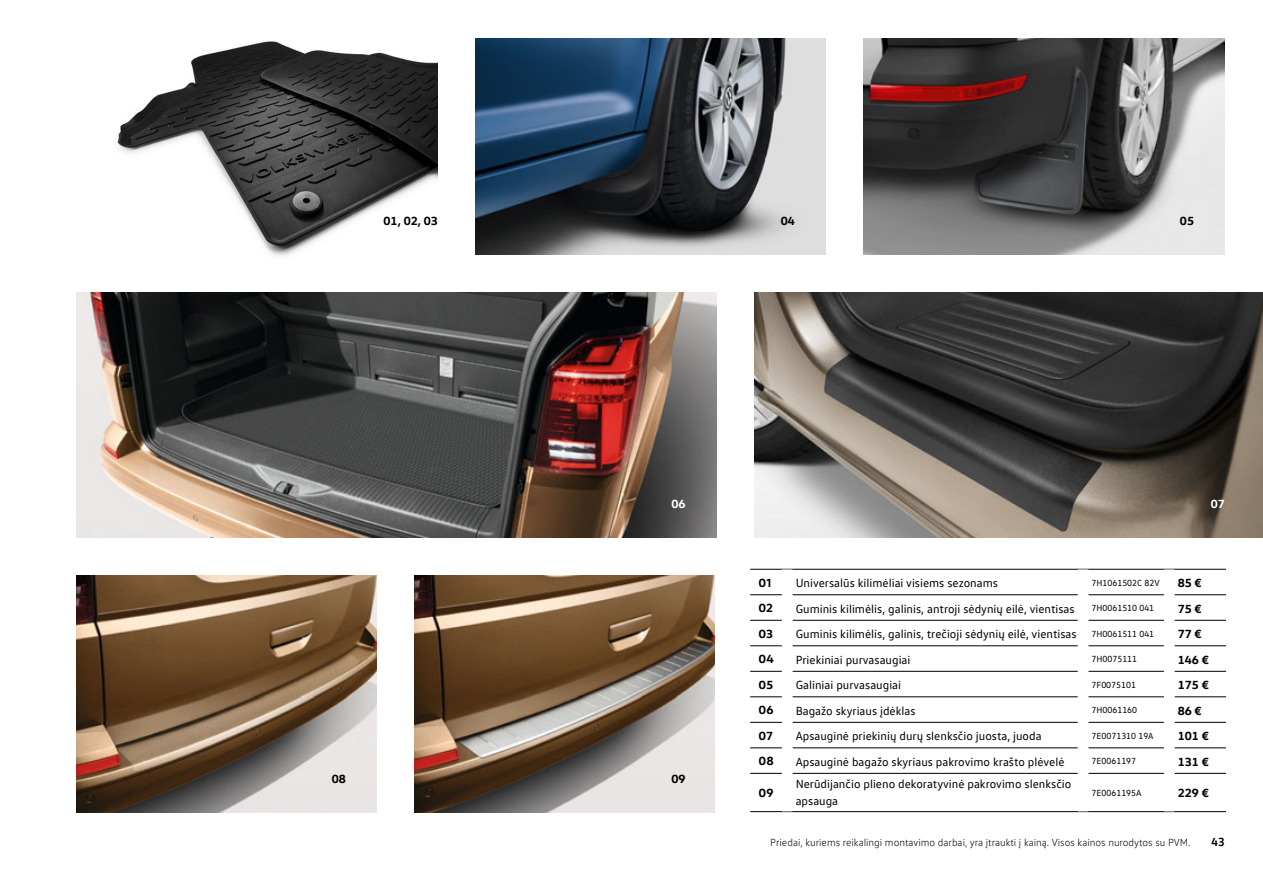
<style>
.page{position:relative;width:1263px;height:893px;background:#fff}
.page>*{position:absolute;margin:0;border:0;box-sizing:border-box;transform-origin:0 0}
.t1{font:12px/16.5px "VW Text";color:#000}
.t2{font:700 12px "VW Head";color:#000}
.t3{font:700 12px "VW Head";color:#fff}
.t4{font:700 12px "VW Text";color:#000}
.t5{font:300 10.5px "VW Text";color:#000}
.t6{font:9px "VW Text";color:#000}
.s1{font-size:9px}
</style>
<div class="page">
<img style="left:755px;top:292px;width:508px;height:245px">
<img style="left:77px;top:575px;width:300px;height:237px">
<img style="left:415px;top:575px;width:300px;height:237px">
<img style="left:77px;top:292px;width:639px;height:245px">
<img style="left:117px;top:41px;width:320px;height:215px">
<hr style="left:1169px;top:569px;width:57px;height:1px;background:#000">
<hr style="left:1174px;top:594px;width:52px;height:1px;background:#000">
<hr style="left:750px;top:620px;width:32px;height:1px;background:#000">
<hr style="left:1174px;top:620px;width:52px;height:1px;background:#000">
<hr style="left:792px;top:620px;width:286px;height:1px;background:#000">
<hr style="left:1088px;top:620px;width:76px;height:1px;background:#000">
<hr style="left:750px;top:645px;width:32px;height:1px;background:#000">
<hr style="left:792px;top:645px;width:286px;height:1px;background:#000">
<hr style="left:1088px;top:645px;width:76px;height:1px;background:#000">
<hr style="left:1174px;top:645px;width:52px;height:1px;background:#000">
<hr style="left:750px;top:671px;width:32px;height:1px;background:#000">
<hr style="left:792px;top:671px;width:286px;height:1px;background:#000">
<hr style="left:1088px;top:671px;width:76px;height:1px;background:#000">
<hr style="left:1174px;top:671px;width:52px;height:1px;background:#000">
<hr style="left:750px;top:697px;width:32px;height:1px;background:#000">
<hr style="left:792px;top:697px;width:286px;height:1px;background:#000">
<hr style="left:1088px;top:697px;width:76px;height:1px;background:#000">
<hr style="left:1174px;top:697px;width:52px;height:1px;background:#000">
<hr style="left:750px;top:722px;width:32px;height:1px;background:#000">
<hr style="left:792px;top:722px;width:286px;height:1px;background:#000">
<hr style="left:1088px;top:722px;width:76px;height:1px;background:#000">
<hr style="left:1174px;top:722px;width:52px;height:1px;background:#000">
<hr style="left:750px;top:748px;width:32px;height:1px;background:#000">
<hr style="left:792px;top:748px;width:286px;height:1px;background:#000">
<hr style="left:1088px;top:748px;width:76px;height:1px;background:#000">
<hr style="left:1174px;top:748px;width:52px;height:1px;background:#000">
<hr style="left:750px;top:773px;width:32px;height:1px;background:#000">
<hr style="left:792px;top:773px;width:286px;height:1px;background:#000">
<hr style="left:1088px;top:773px;width:76px;height:1px;background:#000">
<hr style="left:1174px;top:773px;width:52px;height:1px;background:#000">
<hr style="left:750px;top:811px;width:37px;height:1px;background:#000">
<hr style="left:787px;top:811px;width:296px;height:1px;background:#000">
<hr style="left:1083px;top:811px;width:86px;height:1px;background:#000">
<hr style="left:1169px;top:811px;width:57px;height:1px;background:#000">
<hr style="left:787px;top:569px;width:296px;height:1px;background:#000">
<hr style="left:1083px;top:569px;width:86px;height:1px;background:#000">
<hr style="left:792px;top:594px;width:286px;height:1px;background:#000">
<hr style="left:1088px;top:594px;width:76px;height:1px;background:#000">
<hr style="left:750px;top:569px;width:37px;height:1px;background:#000">
<hr style="left:750px;top:594px;width:32px;height:1px;background:#000">
<div style="left:782px;top:569px;width:10px;height:26px;background:#fff"></div>
<div style="left:1078px;top:569px;width:10px;height:26px;background:#fff"></div>
<div style="left:1164px;top:569px;width:10px;height:26px;background:#fff"></div>
<img style="left:476px;top:38px;width:350px;height:216px">
<img style="left:864px;top:38px;width:361px;height:216px">
<p class="t2" style="left:383px;top:213px;width:56px">01, 02, 03</p>
<p class="t2" style="left:781px;top:213px;width:16px">04</p>
<p class="t2" style="left:1180px;top:213px;width:16px">05</p>
<p class="t3" style="left:671px;top:496px;width:16px">06</p>
<p class="t3" style="left:1211px;top:496px;width:16px">07</p>
<p class="t2" style="left:332px;top:770px;width:16px">08</p>
<p class="t2" style="left:671px;top:770px;width:16px">09</p>
<p class="t2" style="left:759px;top:575px;width:14px">01</p>
<p class="t1" style="left:796px;top:574px;width:204px">Universalūs kilimėliai visiems sezonams</p>
<p class="t6" style="left:1091px;top:577px;width:70px">7H1061502C 82V</p>
<p class="t2" style="left:1178px;top:575px;width:26px">85 €</p>
<p class="t2" style="left:759px;top:600px;width:16px">02</p>
<p class="t1" style="left:796px;top:600px;width:280px">Guminis kilimėlis, galinis, antroji sėdynių eilė, vientisas</p>
<p class="t6" style="left:1091px;top:602px;width:64px">7H0061510 041</p>
<p class="t2" style="left:1178px;top:601px;width:26px">75 €</p>
<p class="t2" style="left:759px;top:626px;width:16px">03</p>
<p class="t1" style="left:796px;top:625px;width:360px">Guminis kilimėlis, galinis, trečioji sėdynių eilė, vientisas <span class="s1">7H0061511 041</span></p>
<p class="t2" style="left:1178px;top:626px;width:26px">77 €</p>
<p class="t2" style="left:759px;top:651px;width:17px">04</p>
<p class="t1" style="left:796px;top:651px;width:116px">Priekiniai purvasaugiai</p>
<p class="t6" style="left:1091px;top:653px;width:47px">7H0075111</p>
<p class="t2" style="left:1178px;top:652px;width:33px">146 €</p>
<p class="t2" style="left:759px;top:677px;width:16px">05</p>
<p class="t1" style="left:796px;top:676px;width:107px">Galiniai purvasaugiai</p>
<p class="t6" style="left:1091px;top:679px;width:46px">7F0075101</p>
<p class="t2" style="left:1178px;top:677px;width:33px">175 €</p>
<p class="t2" style="left:759px;top:702px;width:16px">06</p>
<p class="t1" style="left:796px;top:702px;width:121px">Bagažo skyriaus įdėklas</p>
<p class="t6" style="left:1091px;top:704px;width:47px">7H0061160</p>
<p class="t2" style="left:1178px;top:703px;width:26px">86 €</p>
<p class="t2" style="left:759px;top:728px;width:16px">07</p>
<p class="t1" style="left:796px;top:727px;width:247px">Apsauginė priekinių durų slenksčio juosta, juoda</p>
<p class="t6" style="left:1091px;top:730px;width:64px">7E0071310 19A</p>
<p class="t2" style="left:1178px;top:728px;width:33px">101 €</p>
<p class="t2" style="left:759px;top:753px;width:17px">08</p>
<p class="t1" style="left:796px;top:753px;width:270px">Apsauginė bagažo skyriaus pakrovimo krašto plėvelė</p>
<p class="t6" style="left:1091px;top:755px;width:46px">7E0061197</p>
<p class="t2" style="left:1178px;top:754px;width:33px">131 €</p>
<p class="t2" style="left:759px;top:785px;width:16px">09</p>
<p class="t1" style="left:796px;top:775px;width:277px">Nerūdijančio plieno dekoratyvinė pakrovimo slenksčio apsauga</p>
<p class="t6" style="left:1091px;top:787px;width:51px">7E0061195A</p>
<p class="t2" style="left:1178px;top:785px;width:33px">229 €</p>
<p class="t5" style="left:770px;top:836px;width:422px">Priedai, kuriems reikalingi montavimo darbai, yra įtraukti į kainą. Visos kainos nurodytos su PVM.</p>
<p class="t4" style="left:1211px;top:834px;width:15px">43</p>
</div>
